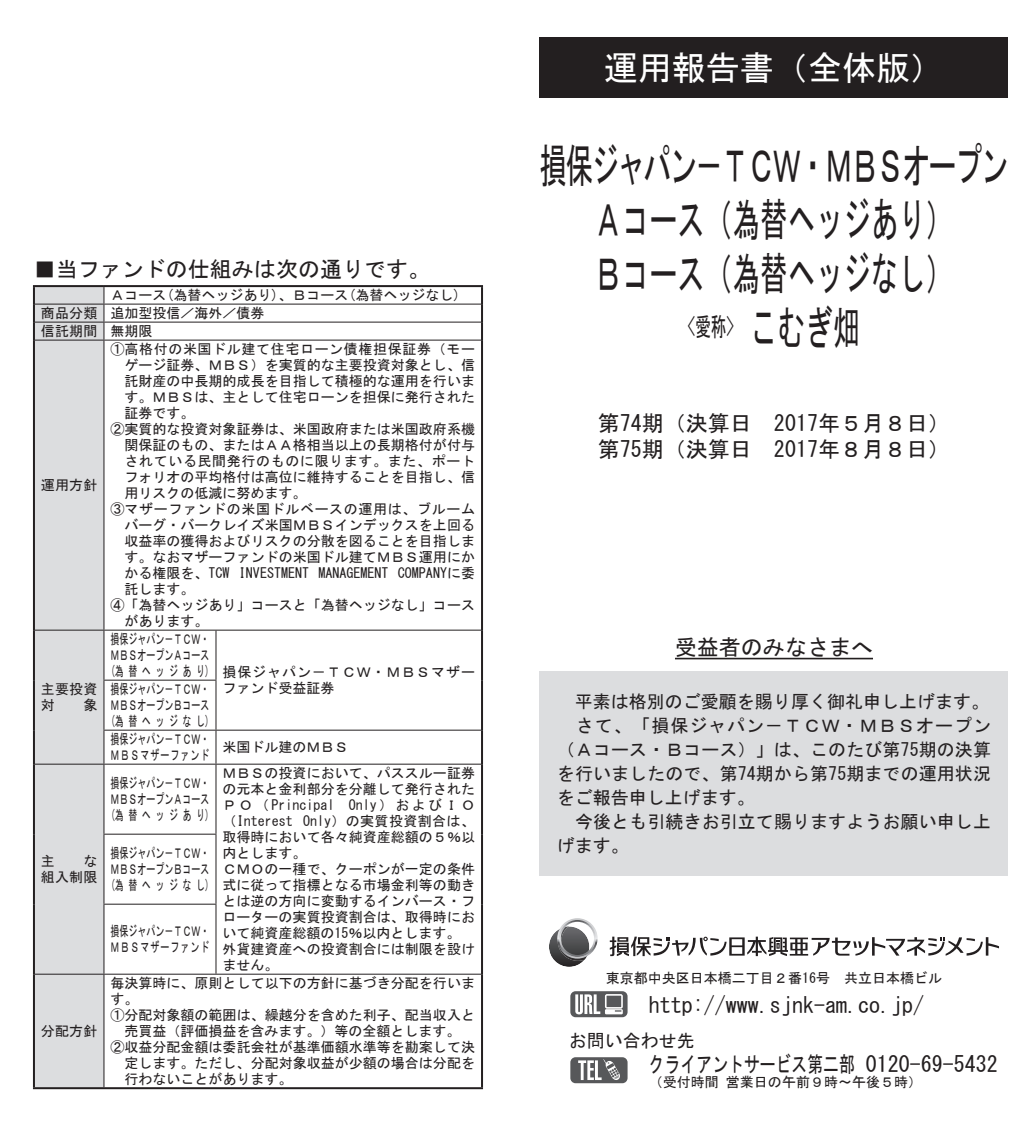
<style>
.page{position:relative;width:1032px;height:1134px;background:#fff}
.page>*{position:absolute;margin:0;border:0;box-sizing:border-box;transform-origin:0 0}
.t1{font:46px/54px "MS Gothic";color:#231f20;text-align:center;scale:.6 1}
.t2{font:34px "MS Gothic";color:#fff}
.t3{font:26px "MS Gothic";color:#231f20;scale:.6 1}
.t4{font:22px/26px "MS Gothic";color:#231f20}
.t5{font:22px "MS Gothic";color:#231f20;scale:.72 1}
.t6{font:18px/24px "MS Gothic";letter-spacing:.005em;color:#231f20}
.t7{font:14px/16px "MS Gothic";color:#231f20}
.t8{font:14px/16.4px "MS Gothic";color:#231f20;text-align:justify;scale:.64 1}
.t9{font:14px "MS Gothic";letter-spacing:.045em;color:#231f20}
.t10{font:14px/16px "MS Gothic";letter-spacing:.115em;color:#231f20;scale:.64 1}
.s1{font-size:46px}
</style>
<div class="page">
<svg style="left:549px;top:926px;width:40px;height:41px"></svg>
<svg style="left:557px;top:918px;width:41px;height:43px"></svg>
<svg style="left:610px;top:937px;width:389px;height:19px"></svg>
<svg style="left:570px;top:991px;width:57px;height:26px"></svg>
<svg style="left:570px;top:1057px;width:57px;height:26px"></svg>
<div style="left:35px;top:287px;width:68px;height:800px;background:#dcdddf"></div>
<hr style="left:35px;top:304px;width:181px;height:1px;background:#231f20">
<hr style="left:216px;top:304px;width:265px;height:1px;background:#231f20">
<hr style="left:35px;top:322px;width:181px;height:1px;background:#231f20">
<svg style="left:103px;top:287px;width:1px;height:53px"></svg>
<hr style="left:216px;top:322px;width:265px;height:1px;background:#231f20">
<hr style="left:35px;top:340px;width:181px;height:1px;background:#231f20">
<hr style="left:103px;top:341px;width:1px;height:289px;background:#231f20">
<hr style="left:216px;top:340px;width:265px;height:1px;background:#231f20">
<hr style="left:35px;top:630px;width:181px;height:1px;background:#231f20">
<hr style="left:103px;top:631px;width:1px;height:49px;background:#231f20">
<hr style="left:216px;top:630px;width:265px;height:1px;background:#231f20">
<hr style="left:215px;top:631px;width:1px;height:49px;background:#231f20">
<hr style="left:103px;top:680px;width:113px;height:1px;background:#231f20">
<hr style="left:103px;top:681px;width:1px;height:49px;background:#231f20">
<hr style="left:215px;top:681px;width:1px;height:49px;background:#231f20">
<hr style="left:103px;top:730px;width:113px;height:1px;background:#231f20">
<hr style="left:103px;top:731px;width:1px;height:33px;background:#231f20">
<hr style="left:216px;top:730px;width:265px;height:1px;background:#231f20">
<hr style="left:215px;top:731px;width:1px;height:33px;background:#231f20">
<hr style="left:35px;top:764px;width:181px;height:1px;background:#231f20">
<hr style="left:103px;top:765px;width:1px;height:69px;background:#231f20">
<hr style="left:216px;top:764px;width:265px;height:1px;background:#231f20">
<hr style="left:215px;top:765px;width:1px;height:69px;background:#231f20">
<hr style="left:103px;top:834px;width:113px;height:1px;background:#231f20">
<hr style="left:103px;top:835px;width:1px;height:69px;background:#231f20">
<hr style="left:215px;top:835px;width:1px;height:69px;background:#231f20">
<hr style="left:103px;top:904px;width:113px;height:1px;background:#231f20">
<hr style="left:103px;top:905px;width:1px;height:69px;background:#231f20">
<hr style="left:215px;top:905px;width:1px;height:69px;background:#231f20">
<hr style="left:35px;top:974px;width:181px;height:1px;background:#231f20">
<hr style="left:103px;top:975px;width:1px;height:112px;background:#231f20">
<hr style="left:216px;top:974px;width:265px;height:1px;background:#231f20">
<hr style="left:33px;top:285px;width:71px;height:2px;background:#231f20">
<hr style="left:104px;top:285px;width:379px;height:2px;background:#231f20">
<svg style="left:33px;top:287px;width:2px;height:53px"></svg>
<hr style="left:33px;top:340px;width:2px;height:290px;background:#231f20">
<hr style="left:33px;top:630px;width:2px;height:50px;background:#231f20">
<hr style="left:33px;top:680px;width:2px;height:50px;background:#231f20">
<hr style="left:33px;top:730px;width:2px;height:34px;background:#231f20">
<hr style="left:33px;top:764px;width:2px;height:70px;background:#231f20">
<hr style="left:33px;top:834px;width:2px;height:70px;background:#231f20">
<hr style="left:33px;top:904px;width:2px;height:70px;background:#231f20">
<hr style="left:33px;top:974px;width:2px;height:113px;background:#231f20">
<hr style="left:33px;top:1087px;width:450px;height:2px;background:#231f20">
<svg style="left:481px;top:287px;width:2px;height:53px"></svg>
<hr style="left:481px;top:340px;width:2px;height:290px;background:#231f20">
<hr style="left:481px;top:630px;width:2px;height:50px;background:#231f20">
<hr style="left:481px;top:680px;width:2px;height:50px;background:#231f20">
<hr style="left:481px;top:730px;width:2px;height:34px;background:#231f20">
<hr style="left:481px;top:764px;width:2px;height:70px;background:#231f20">
<hr style="left:481px;top:834px;width:2px;height:70px;background:#231f20">
<hr style="left:481px;top:904px;width:2px;height:70px;background:#231f20">
<hr style="left:481px;top:974px;width:2px;height:113px;background:#231f20">
<div style="left:540px;top:38px;width:468px;height:60px;background:#231f20"></div>
<div style="left:540px;top:672px;width:468px;height:204px;background:#dcdddf"></div>
<hr style="left:675px;top:658px;width:198px;height:1px;background:#231f20">
<h3 class="t4" style="left:34px;top:256px;width:398px">■当ファンドの仕組みは次の通りです。</h3>
<p class="t7" style="left:41px;top:286px;width:421px;line-height:17.8px;text-indent:70px">Ａコース(為替ヘッジあり)、Ｂコース(為替ヘッジなし)商品分類 追加型投信／海外／債券<br>信託期間 無期限</p>
<p class="t7" style="left:41px;top:477px;width:58px">運用方針</p>
<p class="t7" style="left:41px;top:681px;width:58px">主要投資対</p>
<p class="t7" style="left:83px;top:697px;width:15px">象</p>
<p class="t7" style="left:41px;top:853px;width:58px;text-align:right">な<br>組入制限</p>
<p class="t7" style="left:41px;top:853px;width:15px">主</p>
<p class="t7" style="left:41px;top:1023px;width:58px">分配方針</p>
<p class="t9" style="left:110px;top:342px;width:366px">①高格付の米国ドル建て住宅ローン債権担保証券（モー</p>
<p class="t7" style="left:124px;top:357px;width:352px">ゲージ証券、ＭＢＳ）を実質的な主要投資対象とし、信</p>
<p class="t7" style="left:124px;top:373px;width:352px">託財産の中長期的成長を目指して積極的な運用を行いま</p>
<p class="t7" style="left:124px;top:389px;width:352px">す。ＭＢＳは、主として住宅ローンを担保に発行された</p>
<p class="t7" style="left:124px;top:405px;width:72px">証券です。</p>
<p class="t7" style="left:110px;top:421px;width:366px">②実質的な投資対象証券は、米国政府または米国政府系機</p>
<p class="t7" style="left:124px;top:437px;width:352px">関保証のもの、またはＡＡ格相当以上の長期格付が付与</p>
<p class="t9" style="left:124px;top:454px;width:352px">されている民間発行のものに限ります。また、ポート</p>
<p class="t7" style="left:124px;top:469px;width:352px">フォリオの平均格付は高位に維持することを目指し、信</p>
<p class="t7" style="left:124px;top:485px;width:184px">用リスクの低減に努めます。</p>
<p class="t9" style="left:110px;top:502px;width:366px">③マザーファンドの米国ドルベースの運用は、ブルーム</p>
<p class="t7" style="left:124px;top:517px;width:352px">バーグ・バークレイズ米国ＭＢＳインデックスを上回る</p>
<p class="t7" style="left:124px;top:533px;width:352px">収益率の獲得およびリスクの分散を図ることを目指しま</p>
<p class="t7" style="left:124px;top:549px;width:352px">す。なおマザーファンドの米国ドル建てＭＢＳ運用にか</p>
<p class="t7" style="left:124px;top:565px;width:352px">かる権限を、TCW INVESTMENT MANAGEMENT COMPANYに委</p>
<p class="t7" style="left:124px;top:581px;width:72px">託します。</p>
<p class="t7" style="left:110px;top:597px;width:366px">④「為替ヘッジあり」コースと「為替ヘッジなし」コース</p>
<p class="t7" style="left:124px;top:613px;width:86px">があります。</p>
<p class="t8" style="left:110px;top:631px;width:571px;text-align:left">損保ジャパン－ＴＣＷ・<br>ＭＢＳオープンＡコース<br>(為替ヘッジあり) 損保ジャパン－ＴＣＷ・ＭＢＳマザー損保ジャパン－ＴＣＷ・ ファンド受益証券<br>ＭＢＳオープンＢコース<br>(為替ヘッジなし)</p>
<p class="t10" style="left:110px;top:731px;width:156px">損保ジャパン－ＴＣＷ・<br>ＭＢＳマザーファンド</p>
<p class="t7" style="left:222px;top:739px;width:127px">米国ドル建のＭＢＳ</p>
<p class="t8" style="left:110px;top:775px;width:156px">損保ジャパン－ＴＣＷ・ＭＢＳオープンＡコース(為替ヘッジあり)</p>
<p class="t7" style="left:222px;top:765px;width:254px">ＭＢＳの投資において、パススルー証券の元本と金利部分を分離して発行された<br>ＰＯ（Principal Only ）およびＩＯ（Interest Only）の実質投資割合は、取得時において各々純資産総額の５％以内とします。<br>ＣＭＯの一種で、クーポンが一定の条件式に従って指標となる市場金利等の動きとは逆の方向に変動するインバース・フローターの実質投資割合は、取得時において純資産総額の15％以内とします。外貨建資産への投資割合には制限を設けません。</p>
<p class="t8" style="left:110px;top:845px;width:156px">損保ジャパン－ＴＣＷ・ＭＢＳオープンＢコース(為替ヘッジなし)</p>
<p class="t10" style="left:110px;top:923px;width:156px">損保ジャパン－ＴＣＷ・<br>ＭＢＳマザーファンド</p>
<p class="t7" style="left:110px;top:975px;width:366px">毎決算時に、原則として以下の方針に基づき分配を行いま</p>
<p class="t7" style="left:110px;top:991px;width:29px">す。</p>
<p class="t7" style="left:110px;top:1007px;width:366px">①分配対象額の範囲は、繰越分を含めた利子、配当収入と</p>
<p class="t7" style="left:124px;top:1023px;width:337px">売買益（評価損益を含みます。）等の全額とします。</p>
<p class="t7" style="left:110px;top:1039px;width:366px">②収益分配金額は委託会社が基準価額水準等を勘案して決</p>
<p class="t7" style="left:124px;top:1055px;width:352px">定します。ただし、分配対象収益が少額の場合は分配を</p>
<p class="t7" style="left:124px;top:1071px;width:169px">行わないことがあります。</p>
<h2 class="t2" style="left:604px;top:51px;width:341px">運用報告書（全体版）</h2>
<h1 class="t1" style="left:540px;top:138px;width:783px">損保ジャパン－ＴＣＷ・ＭＢＳオープン<br>Ａコース（為替ヘッジあり）<br>Ｂコース（為替ヘッジなし）</h1>
<h3 class="t3" style="left:687px;top:314px;width:290px">&lt;愛称&gt;　<span class="s1">こむぎ畑</span></h3>
<h3 class="t4" style="left:598px;top:410px;width:353px">第74期（決算日　2017年５月８日）第75期（決算日　2017年８月８日）</h3>
<h3 class="t4" style="left:675px;top:634px;width:199px">受益者のみなさまへ</h3>
<p class="t6" style="left:557px;top:690px;width:435px">　平素は格別のご愛顧を賜り厚く御礼申し上げます。　さて、「損保ジャパン－ＴＣＷ・ＭＢＳオープン（Ａコース・Ｂコース）」は、このたび第75期の決算を行いましたので、第74期から第75期までの運用状況をご報告申し上げます。<br>　今後とも引続きお引立て賜りますようお願い申し上げます。</p>
<p class="t7" style="left:606px;top:970px;width:337px">東京都中央区日本橋二丁目２番16号　共立日本橋ビル</p>
<h3 class="t4" style="left:649px;top:992px;width:276px">http://www.sjnk-am.co.jp/</h3>
<p class="t6" style="left:569px;top:1028px;width:127px">お問い合わせ先</p>
<h3 class="t5" style="left:649px;top:1053px;width:486px">クライアントサービス第二部 0120-69-5432</h3>
<p class="t7" style="left:649px;top:1074px;width:274px">（受付時間 営業日の午前９時～午後５時）</p>
</div>
